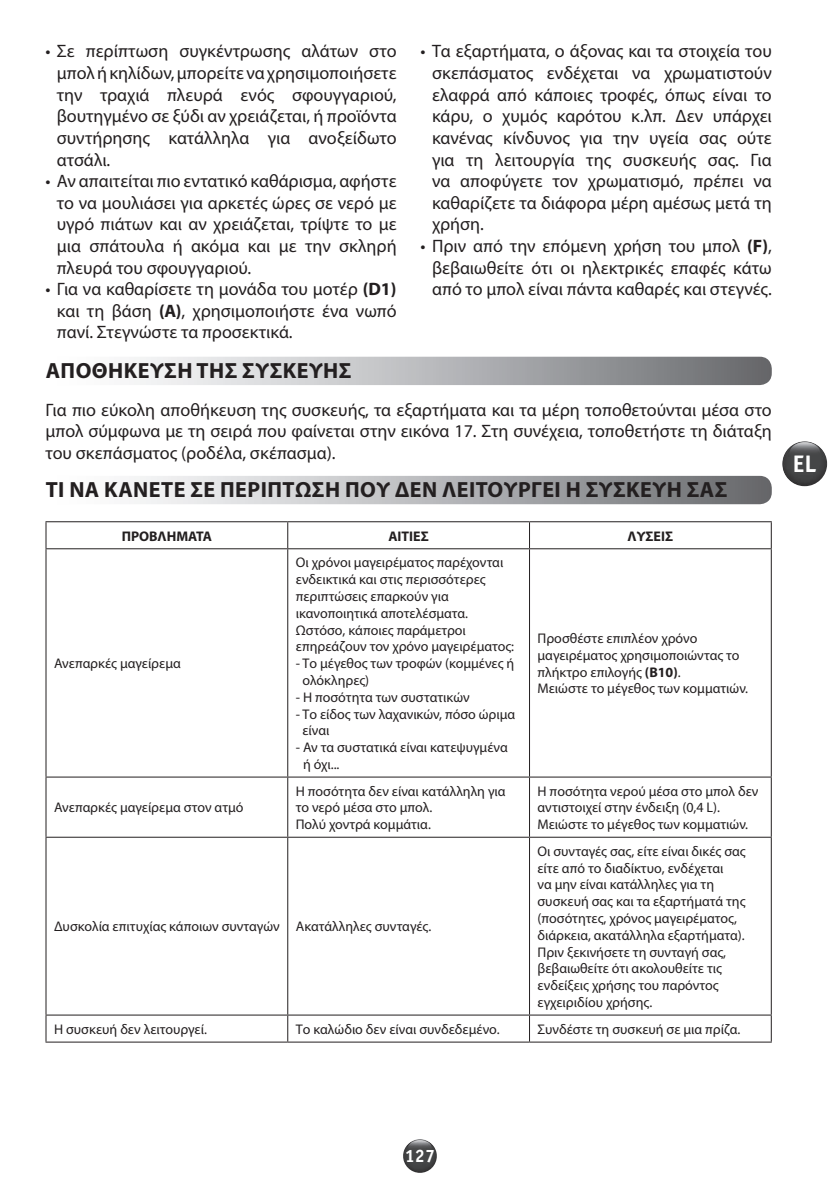
<style>
.page{position:relative;width:840px;height:1188px;background:#fff}
.page>*{position:absolute;margin:0;border:0;box-sizing:border-box;transform-origin:0 0}
.t1{font:700 24px "Officina Sans";color:#fff}
.t2{font:700 22px "Myriad Pro";letter-spacing:.02em;color:#231f20}
.t3{font:18px/21.6px "Myriad Pro";color:#231f20;text-align:justify}
.t4{font:700 18px "Officina Sans";color:#fff}
.t5{font:14px/16.8px "Myriad Pro";color:#231f20}
.t6{font:700 14px "Myriad Pro";color:#231f20}
.s1{font-weight:700}
</style>
<div class="page">
<img style="left:403px;top:1138px;width:33px;height:34px;border-radius:17px">
<img style="left:781px;top:441px;width:45px;height:45px;border-radius:22px">
<svg style="left:134px;top:356px;width:637px;height:29px;background:#b3b5b7"></svg>
<svg style="left:134px;top:475px;width:637px;height:29px;background:#b4b5b8"></svg>
<hr style="left:45px;top:521px;width:243px;height:1px;background:#231f20">
<svg style="left:45px;top:522px;width:1px;height:26px"></svg>
<hr style="left:45px;top:548px;width:243px;height:1px;background:#231f20">
<hr style="left:45px;top:549px;width:1px;height:227px;background:#231f20">
<hr style="left:288px;top:521px;width:241px;height:1px;background:#231f20">
<svg style="left:287px;top:522px;width:1px;height:26px"></svg>
<hr style="left:529px;top:521px;width:242px;height:1px;background:#231f20">
<svg style="left:529px;top:522px;width:1px;height:26px"></svg>
<svg style="left:770px;top:522px;width:1px;height:26px"></svg>
<hr style="left:288px;top:548px;width:241px;height:1px;background:#231f20">
<hr style="left:287px;top:549px;width:1px;height:227px;background:#231f20">
<hr style="left:529px;top:548px;width:242px;height:1px;background:#231f20">
<hr style="left:529px;top:549px;width:1px;height:227px;background:#231f20">
<hr style="left:770px;top:549px;width:1px;height:227px;background:#231f20">
<hr style="left:45px;top:776px;width:243px;height:1px;background:#231f20">
<hr style="left:45px;top:777px;width:1px;height:59px;background:#231f20">
<hr style="left:45px;top:836px;width:243px;height:1px;background:#231f20">
<hr style="left:45px;top:837px;width:1px;height:177px;background:#231f20">
<hr style="left:45px;top:1014px;width:243px;height:1px;background:#231f20">
<svg style="left:45px;top:1015px;width:1px;height:26px"></svg>
<hr style="left:45px;top:1041px;width:243px;height:1px;background:#231f20">
<hr style="left:287px;top:777px;width:1px;height:59px;background:#231f20">
<hr style="left:529px;top:777px;width:1px;height:59px;background:#231f20">
<hr style="left:770px;top:777px;width:1px;height:59px;background:#231f20">
<hr style="left:287px;top:837px;width:1px;height:177px;background:#231f20">
<hr style="left:529px;top:837px;width:1px;height:177px;background:#231f20">
<hr style="left:770px;top:837px;width:1px;height:177px;background:#231f20">
<svg style="left:287px;top:1015px;width:1px;height:26px"></svg>
<svg style="left:529px;top:1015px;width:1px;height:26px"></svg>
<svg style="left:770px;top:1015px;width:1px;height:26px"></svg>
<hr style="left:288px;top:776px;width:241px;height:1px;background:#231f20">
<hr style="left:529px;top:776px;width:242px;height:1px;background:#231f20">
<hr style="left:288px;top:836px;width:241px;height:1px;background:#231f20">
<hr style="left:529px;top:836px;width:242px;height:1px;background:#231f20">
<hr style="left:288px;top:1014px;width:241px;height:1px;background:#231f20">
<hr style="left:529px;top:1014px;width:242px;height:1px;background:#231f20">
<hr style="left:288px;top:1041px;width:241px;height:1px;background:#231f20">
<hr style="left:529px;top:1041px;width:242px;height:1px;background:#231f20">
<p class="t3" style="left:57px;top:40px;width:341px;text-indent:-11px">• Σε περίπτωση συγκέντρωσης αλάτων στο μπολ ή κηλίδων, μπορείτε να χρησιμοποιήσετε την τραχιά πλευρά ενός σφουγγαριού, βουτηγμένο σε ξύδι αν χρειάζεται, ή προϊόντα συντήρησης κατάλληλα για ανοξείδωτο ατσάλι.</p>
<p class="t3" style="left:57px;top:170px;width:341px;text-indent:-11px">• Αν απαιτείται πιο εντατικό καθάρισμα, αφήστε το να μουλιάσει για αρκετές ώρες σε νερό με υγρό πιάτων και αν χρειάζεται, τρίψτε το με μια σπάτουλα ή ακόμα και με την σκληρή πλευρά του σφουγγαριού.</p>
<p class="t3" style="left:57px;top:278px;width:341px;text-indent:-11px">• Για να καθαρίσετε τη μονάδα του μοτέρ <span class="s1">(D1) </span>και τη βάση <span class="s1">(Α)</span>, χρησιμοποιήστε ένα νωπό πανί. Στεγνώστε τα προσεκτικά.</p>
<p class="t2" style="left:46px;top:356px;width:307px">ΑΠΟΘΗΚΕΥΣΗ ΤΗΣ ΣΥΣΚΕΥΗΣ</p>
<p class="t3" style="left:432px;top:40px;width:341px;text-indent:-11px">• Τα εξαρτήματα, ο άξονας και τα στοιχεία του σκεπάσματος ενδέχεται να χρωματιστούν ελαφρά από κάποιες τροφές, όπως είναι το κάρυ, ο χυμός καρότου κ.λπ. Δεν υπάρχει κανένας κίνδυνος για την υγεία σας ούτε για τη λειτουργία της συσκευής σας. Για να αποφύγετε τον χρωματισμό, πρέπει να καθαρίζετε τα διάφορα μέρη αμέσως μετά τη χρήση.</p>
<p class="t3" style="left:432px;top:235px;width:341px;text-indent:-11px">• Πριν από την επόμενη χρήση του μπολ <span class="s1">(F)</span>, βεβαιωθείτε ότι οι ηλεκτρικές επαφές κάτω από το μπολ είναι πάντα καθαρές και στεγνές.</p>
<p class="t3" style="left:45px;top:398px;width:727px">Για πιο εύκολη αποθήκευση της συσκευής, τα εξαρτήματα και τα μέρη τοποθετούνται μέσα στο μπολ σύμφωνα με τη σειρά που φαίνεται στην εικόνα 17. Στη συνέχεια, τοποθετήστε τη διάταξη του σκεπάσματος (ροδέλα, σκέπασμα).</p>
<p class="t2" style="left:46px;top:475px;width:683px">ΤΙ ΝΑ ΚΑΝΕΤΕ ΣΕ ΠΕΡΙΠΤΩΣΗ ΠΟΥ ΔΕΝ ΛΕΙΤΟΥΡΓΕΙ Η ΣΥΣΚΕΥΗ ΣΑΣ</p>
<p class="t6" style="left:122px;top:526px;width:92px">ΠΡΟΒΛΗΜΑΤΑ</p>
<p class="t6" style="left:388px;top:526px;width:42px">ΑΙΤΙΕΣ</p>
<p class="t6" style="left:627px;top:526px;width:47px">ΛΥΣΕΙΣ</p>
<p class="t5" style="left:54px;top:654px;width:128px">Ανεπαρκές μαγείρεμα</p>
<p class="t5" style="left:54px;top:798px;width:191px">Ανεπαρκές μαγείρεμα στον ατμό</p>
<p class="t5" style="left:296px;top:554px;width:220px">Οι χρόνοι μαγειρέματος παρέχονται ενδεικτικά και στις περισσότερες περιπτώσεις επαρκούν για ικανοποιητικά αποτελέσματα.<br>Ωστόσο, κάποιες παράμετροι επηρεάζουν τον χρόνο μαγειρέματος:</p>
<p class="t5" style="left:302px;top:654px;width:213px;text-indent:-7px">- Το μέγεθος των τροφών (κομμένες ή ολόκληρες)</p>
<p class="t5" style="left:296px;top:688px;width:175px">- Η ποσότητα των συστατικών</p>
<p class="t5" style="left:302px;top:705px;width:214px;text-indent:-7px">- Το είδος των λαχανικών, πόσο ώριμα είναι</p>
<p class="t5" style="left:303px;top:738px;width:206px;text-indent:-7px">- Αν τα συστατικά είναι κατεψυγμένα ή όχι...</p>
<p class="t5" style="left:537px;top:629px;width:212px">Προσθέστε επιπλέον χρόνο μαγειρέματος χρησιμοποιώντας το πλήκτρο επιλογής <span class="s1">(Β10)</span>.<br>Μειώστε το μέγεθος των κομματιών.</p>
<p class="t5" style="left:296px;top:782px;width:211px">Η ποσότητα δεν είναι κατάλληλη για το νερό μέσα στο μπολ.<br>Πολύ χοντρά κομμάτια.</p>
<p class="t5" style="left:537px;top:782px;width:222px">Η ποσότητα νερού μέσα στο μπολ δεν αντιστοιχεί στην ένδειξη (0,4 L).<br>Μειώστε το μέγεθος των κομματιών.</p>
<p class="t5" style="left:54px;top:917px;width:378px">Δυσκολία επιτυχίας κάποιων συνταγών Ακατάλληλες συνταγές.</p>
<p class="t5" style="left:537px;top:842px;width:210px">Οι συνταγές σας, είτε είναι δικές σας είτε από το διαδίκτυο, ενδέχεται<br>να μην είναι κατάλληλες για τη συσκευή σας και τα εξαρτήματά της (ποσότητες, χρόνος μαγειρέματος, διάρκεια, ακατάλληλα εξαρτήματα).<br>Πριν ξεκινήσετε τη συνταγή σας, βεβαιωθείτε ότι ακολουθείτε τις ενδείξεις χρήσης του παρόντος εγχειριδίου χρήσης.</p>
<p class="t5" style="left:54px;top:1020px;width:154px">Η συσκευή δεν λειτουργεί.</p>
<p class="t5" style="left:296px;top:1020px;width:205px">Το καλώδιο δεν είναι συνδεδεμένο.</p>
<p class="t5" style="left:537px;top:1020px;width:204px">Συνδέστε τη συσκευή σε μια πρίζα.</p>
<h1 class="t1" style="left:792px;top:449px;width:25px">EL</h1>
<p class="t4" style="left:405px;top:1144px;width:32px">127</p>
</div>
